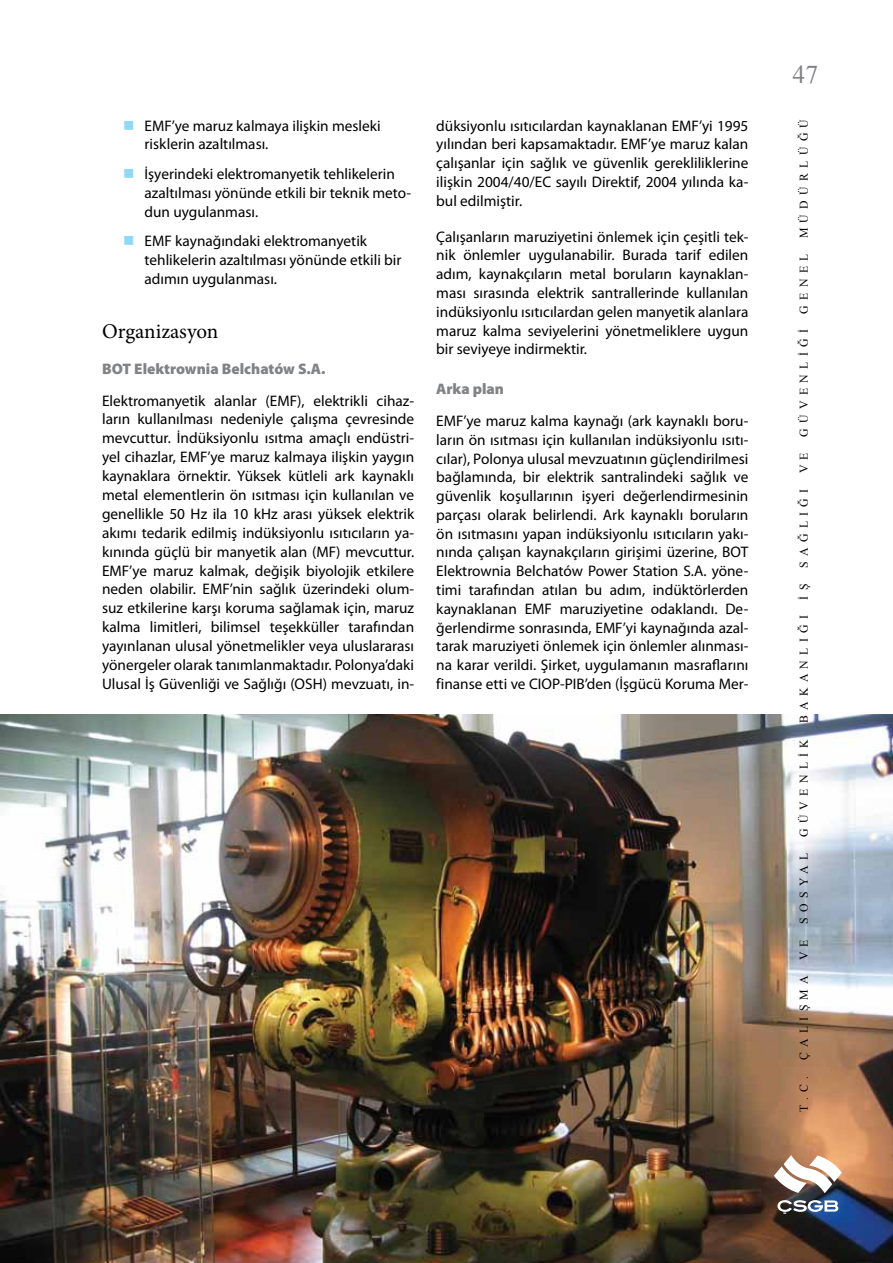
<style>
.page{position:relative;width:893px;height:1263px;background:#fff}
.page>*{position:absolute;margin:0;border:0;box-sizing:border-box;transform-origin:0 0}
.t1{font:25.5px "Times New Roman";color:#808285}
.t2{font:21px "Minion Pro";color:#000}
.t3{font:15.3px/18.8px "Myriad Pro";color:#000;text-align:justify}
.t4{font:900 15.3px "Myriad Pro";color:#808285}
.t5{font:11.85px "Times New Roman";letter-spacing:.455em;color:#000}
</style>
<div class="page">
<img style="left:0;top:714px;width:893px;height:549px">
<svg style="left:774px;top:1155px;width:68px;height:38px"></svg>
<svg style="left:777px;top:1200px;width:61px;height:14px"></svg>
<p class="t3" style="left:145px;top:116px;width:238px">EMF’ye maruz kalmaya ilişkin mesleki risklerin azaltılması.</p>
<p class="t3" style="left:145px;top:164px;width:268px;text-align:left">İşyerindeki elektromanyetik tehlikelerin azaltılması yönünde etkili bir teknik meto&shy;dun uygulanması.</p>
<p class="t3" style="left:145px;top:231px;width:258px;text-align:left">EMF kaynağındaki elektromanyetik tehlikelerin azaltılması yönünde etkili bir adımın uygulanması.</p>
<h2 class="t2" style="left:102px;top:317px;width:118px">Organizasyon</h2>
<p class="t4" style="left:102px;top:360px;width:225px">BOT Elektrownia Belchatów S.A.</p>
<p class="t3" style="left:102px;top:391px;width:314px">Elektromanyetik alanlar (EMF), elektrikli cihaz&shy;ların kullanılması nedeniyle çalışma çevresinde mevcuttur. İndüksiyonlu ısıtma amaçlı endüstri&shy;yel cihazlar, EMF’ye maruz kalmaya ilişkin yaygın kaynaklara örnektir. Yüksek kütleli ark kaynaklı metal elementlerin ön ısıtması için kullanılan ve genellikle 50 Hz ila 10 kHz arası yüksek elektrik akımı tedarik edilmiş indüksiyonlu ısıtıcıların ya&shy;kınında güçlü bir manyetik alan (MF) mevcuttur.<br>EMF’ye maruz kalmak, değişik biyolojik etkilere neden olabilir. EMF’nin sağlık üzerindeki olum&shy;suz etkilerine karşı koruma sağlamak için, maruz kalma limitleri, bilimsel teşekküller tarafından yayınlanan ulusal yönetmelikler veya uluslararası yönergeler olarak tanımlanmaktadır. Polonya’daki Ulusal İş Güvenliği ve Sağlığı (OSH) mevzuatı, in-</p>
<p class="t3" style="left:436px;top:116px;width:314px">düksiyonlu ısıtıcılardan kaynaklanan EMF’yi 1995 yılından beri kapsamaktadır. EMF’ye maruz kalan çalışanlar için sağlık ve güvenlik gerekliliklerine ilişkin 2004/40/EC sayılı Direktif, 2004 yılında ka&shy;bul edilmiştir.</p>
<p class="t3" style="left:436px;top:227px;width:314px">Çalışanların maruziyetini önlemek için çeşitli tek&shy;nik önlemler uygulanabilir. Burada tarif edilen adım, kaynakçıların metal boruların kaynaklan&shy;ması sırasında elektrik santrallerinde kullanılan indüksiyonlu ısıtıcılardan gelen manyetik alanlara maruz kalma seviyelerini yönetmeliklere uygun bir seviyeye indirmektir.</p>
<p class="t4" style="left:436px;top:380px;width:69px">Arka plan</p>
<p class="t3" style="left:436px;top:411px;width:314px">EMF’ye maruz kalma kaynağı (ark kaynaklı boru&shy;ların ön ısıtması için kullanılan indüksiyonlu ısıtı&shy;cılar), Polonya ulusal mevzuatının güçlendirilmesi bağlamında, bir elektrik santralindeki sağlık ve güvenlik koşullarının işyeri değerlendirmesinin parçası olarak belirlendi. Ark kaynaklı boruların ön ısıtmasını yapan indüksiyonlu ısıtıcıların yakı&shy;nında çalışan kaynakçıların girişimi üzerine, BOT Elektrownia Belchatów Power Station S.A. yöne&shy;timi tarafından atılan bu adım, indüktörlerden kaynaklanan EMF maruziyetine odaklandı. De&shy;ğerlendirme sonrasında, EMF’yi kaynağında azal&shy;tarak maruziyeti önlemek için önlemler alınması&shy;na karar verildi. Şirket, uygulamanın masraflarını finanse etti ve CIOP-PIB’den (İşgücü Koruma Mer-</p>
<h1 class="t1" style="left:793px;top:57px;width:27px">47</h1>
<p class="t5" style="left:796px;top:238px;width:121px;rotate:-90deg">MÜDÜRLÜĞÜ</p>
<p class="t5" style="left:796px;top:314px;width:61px;rotate:-90deg">GENEL</p>
<p class="t5" style="left:796px;top:437px;width:109px;rotate:-90deg">GÜVENLİĞİ</p>
<p class="t5" style="left:796px;top:473px;width:23px;rotate:-90deg">V E</p>
<p class="t5" style="left:796px;top:568px;width:81px;rotate:-90deg">SAĞLIĞI</p>
<p class="t5" style="left:796px;top:599px;width:17px;rotate:-90deg">İ Ş</p>
<p class="t5" style="left:796px;top:723px;width:110px;rotate:-90deg">BAKANLIĞI</p>
<p class="t5" style="left:796px;top:837px;width:100px;rotate:-90deg">GÜVENLİK</p>
<p class="t5" style="left:796px;top:924px;width:73px;rotate:-90deg">SOSYAL</p>
<p class="t5" style="left:796px;top:1060px;width:122px;rotate:-90deg">ÇALIŞMA VE</p>
<p class="t5" style="left:796px;top:1112px;width:38px;rotate:-90deg">T.C.</p>
</div>
